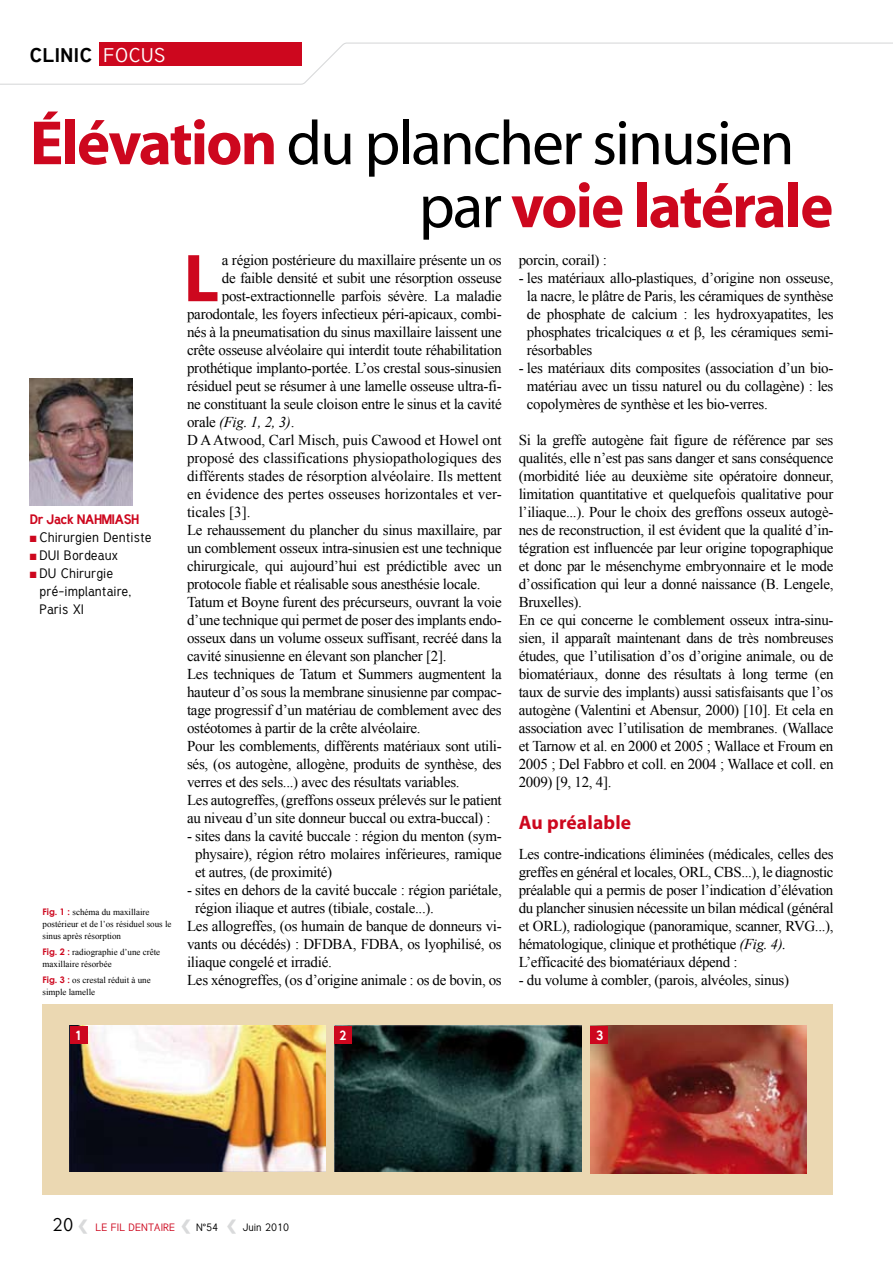
<style>
.page{position:relative;width:893px;height:1263px;background:#fff}
.page>*{position:absolute;margin:0;border:0;box-sizing:border-box;transform-origin:0 0}
.t1{font:600 69px "Franklin Gothic";color:#cd071e}
.t2{font:700 63px/63px "Myriad";letter-spacing:-.03em;color:#cd071e}
.t3{font:700 24px "Tuffy";color:#d9dadb}
.t4{font:700 19.5px "Tuffy";letter-spacing:.025em;color:#000}
.t5{font:700 19.5px "Myriad Pro";letter-spacing:.01em;color:#cd071e}
.t6{font:18px "Tuffy";color:#000}
.t7{font:15px/18px "Times New Roman";letter-spacing:-.02em;color:#000;text-align:justify}
.t8{font:15px "Times New Roman";color:#000}
.t9{font:italic 15px "Times New Roman";color:#000}
.t10{font:13.5px/18px "Tuffy";color:#000}
.t11{font:700 13.5px "Tuffy";color:#cd071e}
.t12{font:700 13.05px "Tuffy";color:#fff}
.t13{font:10.5px "Tuffy";color:#cd071e}
.t14{font:10.5px "Tuffy";color:#000}
.t15{font:9px/12px "Times New Roman";color:#000}
.s1{font-weight:400;color:#fff}
.s2{font-weight:400;color:#000}
.s3{font-style:italic}
.s4{font-style:normal}
.s5{color:#cd071e}
.s6{font-family:"Century Gothic";font-weight:700;color:#cd071e}
.s7{font-weight:700;font-size:24px;color:#d9dadb}
</style>
<div class="page">
<div style="left:43px;top:1004px;width:790px;height:191px;background:#ebd8b2"></div>
<svg style="left:0;top:42px;width:893px;height:43px"></svg>
<div style="left:30px;top:43px;width:119px;height:23px;background:#fff"></div>
<div style="left:99px;top:43px;width:203px;height:23px;background:#cd071e"></div>
<img style="left:30px;top:378px;width:103px;height:128px">
<img style="left:70px;top:1026px;width:255px;height:146px">
<img style="left:334px;top:1026px;width:247px;height:146px">
<img style="left:591px;top:1026px;width:215px;height:147px">
<div style="left:70px;top:1026px;width:17px;height:18px;background:#cd071e"></div>
<div style="left:334px;top:1026px;width:18px;height:18px;background:#cd071e"></div>
<div style="left:591px;top:1026px;width:17px;height:18px;background:#cd071e"></div>
<h3 class="t4" style="left:30px;top:42px;width:137px">clinic <span class="s1">focus</span></h3>
<h2 class="t2" style="left:419px;top:114px;width:416px;text-indent:-389px">Élévation <span class="s2">du plancher sinusien par</span> voie latérale</h2>
<p class="t7" style="left:519px;top:251px;width:90px">porcin, corail) :</p>
<p class="t7" style="left:527px;top:269px;width:308px;text-indent:-8px">- les matériaux allo-plastiques, d’origine non osseuse, la nacre, le plâtre de Paris, les céramiques de synthèse de phosphate de calcium : les hydroxyapatites, les phosphates tricalciques α et β, les céramiques semi&shy;résorbables</p>
<p class="t7" style="left:527px;top:359px;width:308px;text-indent:-8px">- les matériaux dits composites (association d’un bio&shy;matériau avec un tissu naturel ou du collagène) : les copolymères de synthèse et les bio-verres.</p>
<p class="t7" style="left:519px;top:431px;width:316px;text-align:left">Si la greffe autogène fait figure de référence par ses qualités, elle n’est pas sans danger et sans conséquence (morbidité liée au deuxième site opératoire donneur, limitation quantitative et quelquefois qualitative pour l’iliaque...). Pour le choix des greffons osseux autogè&shy;nes de reconstruction, il est évident que la qualité d’in&shy;tégration est influencée par leur origine topographique et donc par le mésenchyme embryonnaire et le mode d’ossification qui leur a donné naissance (B. Lengele, Bruxelles).<br>En ce qui concerne le comblement osseux intra-sinu&shy;sien, il apparaît maintenant dans de très nombreuses études, que l’utilisation d’os d’origine animale, ou de biomatériaux, donne des résultats à long terme (en taux de survie des implants) aussi satisfaisants que l’os autogène (Valentini et Abensur, 2000) [10]. Et cela en association avec l’utilisation de membranes. (Wallace et Tarnow et al. en 2000 et 2005 ; Wallace et Froum en 2005 ; Del Fabbro et coll. en 2004 ; Wallace et coll. en 2009) [9, 12, 4].</p>
<h3 class="t5" style="left:519px;top:809px;width:114px">Au préalable</h3>
<p class="t7" style="left:519px;top:845px;width:316px;text-align:left">Les contre-indications éliminées (médicales, celles des greffes en général et locales, ORL, CBS...), le diagnostic préalable qui a permis de poser l’indication d’élévation du plancher sinusien nécessite un bilan médical (général et ORL), radiologique (panoramique, scanner, RVG...), hématologique, clinique et prothétique <span class="s3">(Fig. 4).<br></span>L’efficacité des biomatériaux dépend :</p>
<p class="t7" style="left:519px;top:971px;width:272px">- du volume à combler, (parois, alvéoles, sinus)</p>
<h1 class="t1" style="left:184px;top:236px;width:36px">L</h1>
<p class="t7" style="left:222px;top:251px;width:281px">a région postérieure du maxillaire présente un os</p>
<p class="t7" style="left:222px;top:269px;width:281px">de faible densité et subit une résorption osseuse</p>
<p class="t7" style="left:222px;top:287px;width:281px">post-extractionnelle parfois sévère. La maladie</p>
<p class="t7" style="left:187px;top:305px;width:316px">parodontale, les foyers infectieux péri-apicaux, combi-</p>
<p class="t7" style="left:187px;top:323px;width:316px">nés à la pneumatisation du sinus maxillaire laissent une</p>
<p class="t7" style="left:187px;top:341px;width:316px">crête osseuse alvéolaire qui interdit toute réhabilitation</p>
<p class="t7" style="left:187px;top:359px;width:316px">prothétique implanto-portée. L’os crestal sous-sinusien</p>
<p class="t7" style="left:187px;top:377px;width:316px">résiduel peut se résumer à une lamelle osseuse ultra-fi-</p>
<p class="t7" style="left:187px;top:395px;width:316px">ne constituant la seule cloison entre le sinus et la cavité</p>
<p class="t9" style="left:187px;top:412px;width:109px"><span class="s4">orale</span> (Fig. 1, 2, 3)<span class="s4">.</span></p>
<p class="t8" style="left:187px;top:430px;width:316px">D A Atwood, Carl Misch, puis Cawood et Howel ont</p>
<p class="t8" style="left:187px;top:448px;width:316px">proposé des classifications physiopathologiques des</p>
<p class="t8" style="left:187px;top:466px;width:316px">différents stades de résorption alvéolaire. Ils mettent</p>
<p class="t8" style="left:187px;top:484px;width:316px">en évidence des pertes osseuses horizontales et ver-</p>
<p class="t8" style="left:187px;top:502px;width:65px">ticales [3].</p>
<p class="t7" style="left:187px;top:521px;width:316px">Le rehaussement du plancher du sinus maxillaire, par</p>
<p class="t7" style="left:187px;top:539px;width:316px">un comblement osseux intra-sinusien est une technique</p>
<p class="t7" style="left:187px;top:557px;width:316px">chirurgicale, qui aujourd’hui est prédictible avec un</p>
<p class="t7" style="left:187px;top:575px;width:295px">protocole fiable et réalisable sous anesthésie locale.</p>
<p class="t7" style="left:187px;top:593px;width:316px">Tatum et Boyne furent des précurseurs, ouvrant la voie</p>
<p class="t7" style="left:187px;top:611px;width:316px">d’une technique qui permet de poser des implants endo-</p>
<p class="t7" style="left:187px;top:629px;width:316px">osseux dans un volume osseux suffisant, recréé dans la</p>
<p class="t7" style="left:187px;top:647px;width:261px">cavité sinusienne en élevant son plancher [2].</p>
<p class="t7" style="left:187px;top:665px;width:316px">Les techniques de Tatum et Summers augmentent la</p>
<p class="t7" style="left:187px;top:683px;width:316px">hauteur d’os sous la membrane sinusienne par compac-</p>
<p class="t7" style="left:187px;top:701px;width:316px">tage progressif d’un matériau de comblement avec des</p>
<p class="t7" style="left:187px;top:719px;width:235px">ostéotomes à partir de la crête alvéolaire.</p>
<p class="t7" style="left:187px;top:737px;width:316px">Pour les comblements, différents matériaux sont utili-</p>
<p class="t7" style="left:187px;top:755px;width:316px">sés, (os autogène, allogène, produits de synthèse, des</p>
<p class="t7" style="left:187px;top:773px;width:274px">verres et des sels...) avec des résultats variables.</p>
<p class="t7" style="left:187px;top:791px;width:316px">Les autogreffes, (greffons osseux prélevés sur le patient</p>
<p class="t7" style="left:187px;top:809px;width:305px">au niveau d’un site donneur buccal ou extra-buccal) :</p>
<p class="t7" style="left:195px;top:827px;width:308px;text-indent:-8px">- sites dans la cavité buccale : région du menton (sym&shy;physaire), région rétro molaires inférieures, ramique et autres, (de proximité)</p>
<p class="t7" style="left:187px;top:881px;width:316px">- sites en dehors de la cavité buccale : région pariétale,</p>
<p class="t7" style="left:195px;top:899px;width:240px">région iliaque et autres (tibiale, costale...).</p>
<p class="t7" style="left:187px;top:917px;width:316px">Les allogreffes, (os humain de banque de donneurs vi-</p>
<p class="t7" style="left:187px;top:935px;width:316px">vants ou décédés) : DFDBA, FDBA, os lyophilisé, os</p>
<p class="t7" style="left:187px;top:953px;width:146px">iliaque congelé et irradié.</p>
<p class="t7" style="left:187px;top:971px;width:316px">Les xénogreffes, (os d’origine animale : os de bovin, os</p>
<p class="t11" style="left:30px;top:510px;width:111px">Dr Jack NAHMIASH</p>
<p class="t10" style="left:30px;top:528px;width:124px"><span class="s5">■</span> Chirurgien Dentiste</p>
<p class="t10" style="left:30px;top:546px;width:90px"><span class="s5">■</span> DUI Bordeaux</p>
<p class="t10" style="left:40px;top:564px;width:93px;text-indent:-10px"><span class="s5">■</span> DU Chirurgie pré-implantaire,<br>Paris XI</p>
<p class="t15" style="left:43px;top:905px;width:130px"><span class="s6">Fig. 1 :</span> schéma du maxillaire postérieur et de l’os résiduel sous le sinus après résorption</p>
<p class="t15" style="left:43px;top:946px;width:119px"><span class="s6">Fig. 2 :</span> radiographie d’une crête maxillaire résorbée</p>
<p class="t15" style="left:43px;top:974px;width:110px"><span class="s6">Fig. 3 :</span> os crestal réduit à une simple lamelle</p>
<p class="t12" style="left:75px;top:1026px;width:9px">1</p>
<p class="t12" style="left:339px;top:1026px;width:9px">2</p>
<p class="t12" style="left:596px;top:1026px;width:9px">3</p>
<p class="t6" style="left:53px;top:1214px;width:37px">20 <span class="s7">&lt;</span></p>
<p class="t13" style="left:95px;top:1221px;width:65px">LE FI L DENTAIRE</p>
<h3 class="t3" style="left:181px;top:1209px;width:12px">&lt;</h3>
<p class="t14" style="left:196px;top:1221px;width:24px">N°54</p>
<h3 class="t3" style="left:227px;top:1209px;width:12px">&lt;</h3>
<p class="t14" style="left:242px;top:1221px;width:48px">Juin 2010</p>
</div>
